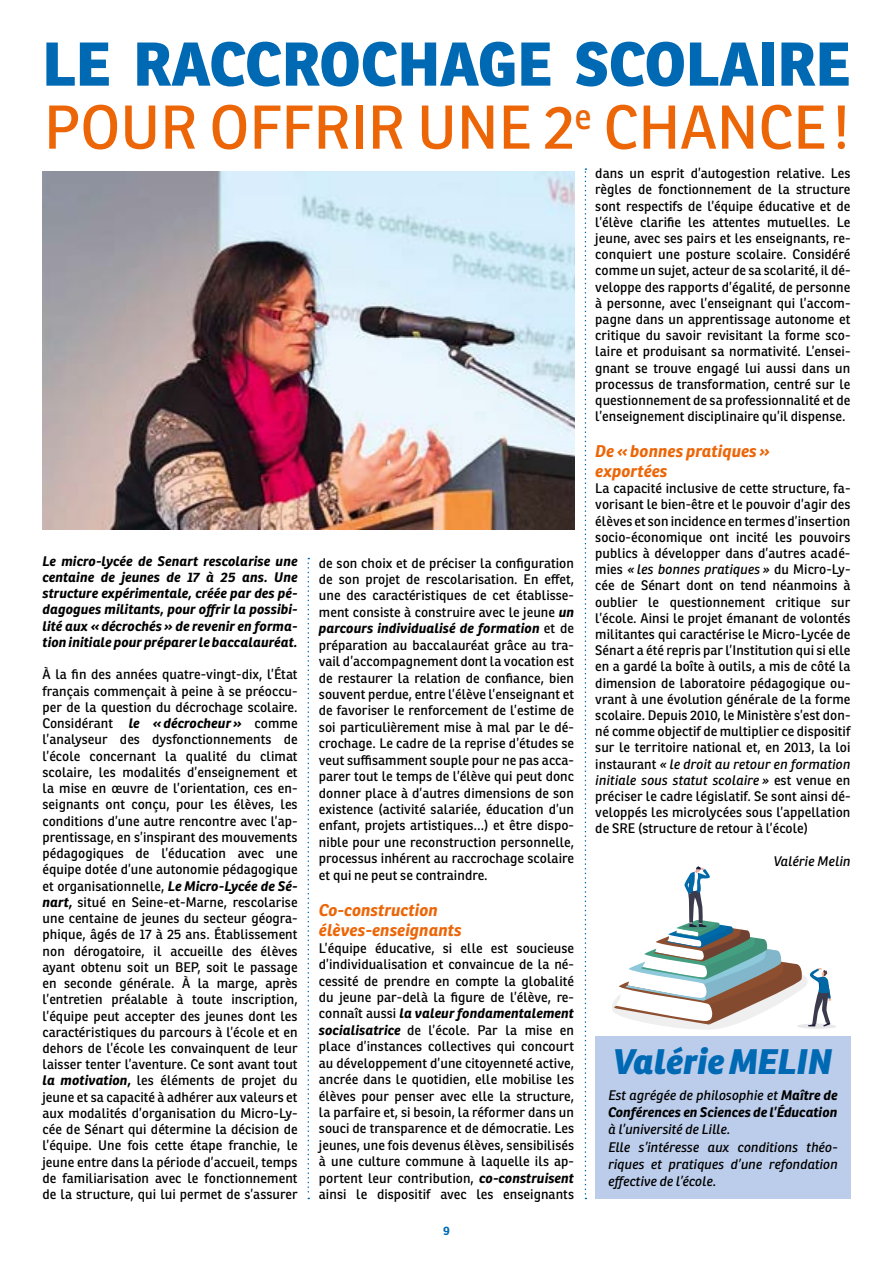
<style>
.page{position:relative;width:893px;height:1263px;background:#fff}
.page>*{position:absolute;margin:0;border:0;box-sizing:border-box;transform-origin:0 0}
.t1{font:800 60px/63px "Ronnia";color:#0069b4}
.t2{font:italic 800 34.5px "Ronnia";color:#0069b4}
.t3{font:italic 700 16.5px/19.8px "Ronnia";letter-spacing:.005em;color:#ec6608}
.t4{font:13.5px/16.2px "Ronnia";letter-spacing:.005em;color:#000;text-align:justify}
.t5{font:italic 700 13.5px/16.2px "Ronnia";color:#000;text-align:justify}
.t6{font:italic 13.5px/17.4px "Ronnia";color:#000}
.t7{font:700 12px "Ronnia";color:#0069b4}
.s1{font-weight:400;color:#ec6608}
.s2{font-weight:700;font-style:italic}
.s3{font-style:italic}
.s4{font-weight:400}
</style>
<div class="page">
<div style="left:595px;top:1036px;width:255px;height:163px;background:#bccdeb"></div>
<svg style="left:308px;top:558px;width:1px;height:641px"></svg>
<svg style="left:585px;top:168px;width:1px;height:1031px"></svg>
<img style="left:43px;top:171px;width:531px;height:358px">
<svg style="left:612px;top:866px;width:219px;height:164px"></svg>
<h1 class="t1" style="left:43px;top:32px;width:809px">LE RACCROCHAGE SCOLAIRE<br><span class="s1">POUR OFFRIR UNE 2</span><sup>e</sup> <span class="s1">CHANCE!</span></h1>
<p class="t5" style="left:43px;top:553px;width:257px">Le micro-lycée de Senart rescolarise une centaine de jeunes de 17 à 25 ans. Une structure expérimentale, créée par des pé&shy;dagogues militants, pour offrir la possibi&shy;lité aux « décrochés » de revenir en forma&shy;tion initiale pour préparer le baccalauréat.</p>
<p class="t4" style="left:43px;top:666px;width:257px">À la fin des années quatre-vingt-dix, l’État français commençait à peine à se préoccu&shy;per de la question du décrochage scolaire.<br>Considérant <span class="s2">le « décrocheur »</span> comme l’analyseur des dysfonctionnements de l’école concernant la qualité du climat scolaire, les modalités d’enseignement et la mise en œuvre de l’orientation, ces en&shy;seignants ont conçu, pour les élèves, les conditions d’une autre rencontre avec l’ap&shy;prentissage, en s’inspirant des mouvements pédagogiques de l’éducation avec une équipe dotée d’une autonomie pédagogique et organisationnelle, <span class="s2">Le Micro-Lycée de Sé&shy;nart,</span> situé en Seine-et-Marne, rescolarise une centaine de jeunes du secteur géogra&shy;phique, âgés de 17 à 25 ans. Établissement non dérogatoire, il accueille des élèves ayant obtenu soit un BEP, soit le passage en seconde générale. À la marge, après l’entretien préalable à toute inscription, l’équipe peut accepter des jeunes dont les caractéristiques du parcours à l’école et en dehors de l’école les convainquent de leur laisser tenter l’aventure. Ce sont avant tout <span class="s2">la motivation,</span> les éléments de projet du jeune et sa capacité à adhérer aux valeurs et aux modalités d’organisation du Micro-Ly&shy;cée de Sénart qui détermine la décision de l’équipe. Une fois cette étape franchie, le jeune entre dans la période d’accueil, temps de familiarisation avec le fonctionnement de la structure, qui lui permet de s’assurer</p>
<p class="t4" style="left:319px;top:554px;width:257px">de son choix et de préciser la configuration de son projet de rescolarisation. En effet, une des caractéristiques de cet établisse&shy;ment consiste à construire avec le jeune <span class="s2">un parcours individualisé de formation</span> et de préparation au baccalauréat grâce au tra&shy;vail d’accompagnement dont la vocation est de restaurer la relation de confiance, bien souvent perdue, entre l’élève l’enseignant et de favoriser le renforcement de l’estime de soi particulièrement mise à mal par le dé&shy;crochage. Le cadre de la reprise d’études se veut suffisamment souple pour ne pas acca&shy;parer tout le temps de l’élève qui peut donc donner place à d’autres dimensions de son existence (activité salariée, éducation d’un enfant, projets artistiques…) et être dispo&shy;nible pour une reconstruction personnelle, processus inhérent au raccrochage scolaire et qui ne peut se contraindre.</p>
<p class="t3" style="left:319px;top:900px;width:144px">Co-construction élèves-enseignants</p>
<p class="t4" style="left:319px;top:939px;width:257px">L’équipe éducative, si elle est soucieuse d’individualisation et convaincue de la né&shy;cessité de prendre en compte la globalité du jeune par-delà la figure de l’élève, re&shy;connaît aussi <span class="s2">la valeur fondamentalement socialisatrice</span> de l’école. Par la mise en place d’instances collectives qui concourt au développement d’une citoyenneté active, ancrée dans le quotidien, elle mobilise les élèves pour penser avec elle la structure, la parfaire et, si besoin, la réformer dans un souci de transparence et de démocratie. Les jeunes, une fois devenus élèves, sensibilisés à une culture commune à laquelle ils ap&shy;portent leur contribution, <span class="s2">co-construisent </span>ainsi le dispositif avec les enseignants</p>
<p class="t7" style="left:443px;top:1223px;width:8px">9</p>
<p class="t4" style="left:595px;top:165px;width:257px">dans un esprit d’autogestion relative. Les règles de fonctionnement de la structure sont respectifs de l’équipe éducative et de l’élève clarifie les attentes mutuelles. Le jeune, avec ses pairs et les enseignants, re&shy;conquiert une posture scolaire. Considéré comme un sujet, acteur de sa scolarité, il dé&shy;veloppe des rapports d’égalité, de personne à personne, avec l’enseignant qui l’accom&shy;pagne dans un apprentissage autonome et critique du savoir revisitant la forme sco&shy;laire et produisant sa normativité. L’ensei&shy;gnant se trouve engagé lui aussi dans un processus de transformation, centré sur le questionnement de sa professionnalité et de l’enseignement disciplinaire qu’il dispense.</p>
<p class="t3" style="left:595px;top:441px;width:176px">De « bonnes pratiques » exportées</p>
<p class="t4" style="left:595px;top:480px;width:257px">La capacité inclusive de cette structure, fa&shy;vorisant le bien-être et le pouvoir d’agir des élèves et son incidence en termes d’insertion socio-économique ont incité les pouvoirs publics à développer dans d’autres acadé&shy;mies <span class="s3">« les bonnes pratiques »</span> du Micro-Ly&shy;cée de Sénart dont on tend néanmoins à oublier le questionnement critique sur l’école. Ainsi le projet émanant de volontés militantes qui caractérise le Micro-Lycée de Sénart a été repris par l’Institution qui si elle en a gardé la boîte à outils, a mis de côté la dimension de laboratoire pédagogique ou&shy;vrant à une évolution générale de la forme scolaire. Depuis 2010, le Ministère s’est don&shy;né comme objectif de multiplier ce dispositif sur le territoire national et, en 2013, la loi instaurant <span class="s3">« le droit au retour en formation initiale sous statut scolaire »</span> est venue en préciser le cadre législatif. Se sont ainsi dé&shy;veloppés les microlycées sous l’appellation de SRE (structure de retour à l’école)</p>
<p class="t6" style="left:773px;top:852px;width:78px">Valérie Melin</p>
<h2 class="t2" style="left:613px;top:1039px;width:220px">Valérie MELIN</h2>
<p class="t5" style="left:608px;top:1086px;width:231px;line-height:17.4px"><span class="s4">Est agrégée de philosophie et</span> Maître de<br>Conférences en Sciences de l’Éducation</p>
<p class="t6" style="left:608px;top:1121px;width:231px">à l’université de Lille.<br>Elle s’intéresse aux conditions théo&shy;riques et pratiques d’une refondation effective de l’école.</p>
</div>
